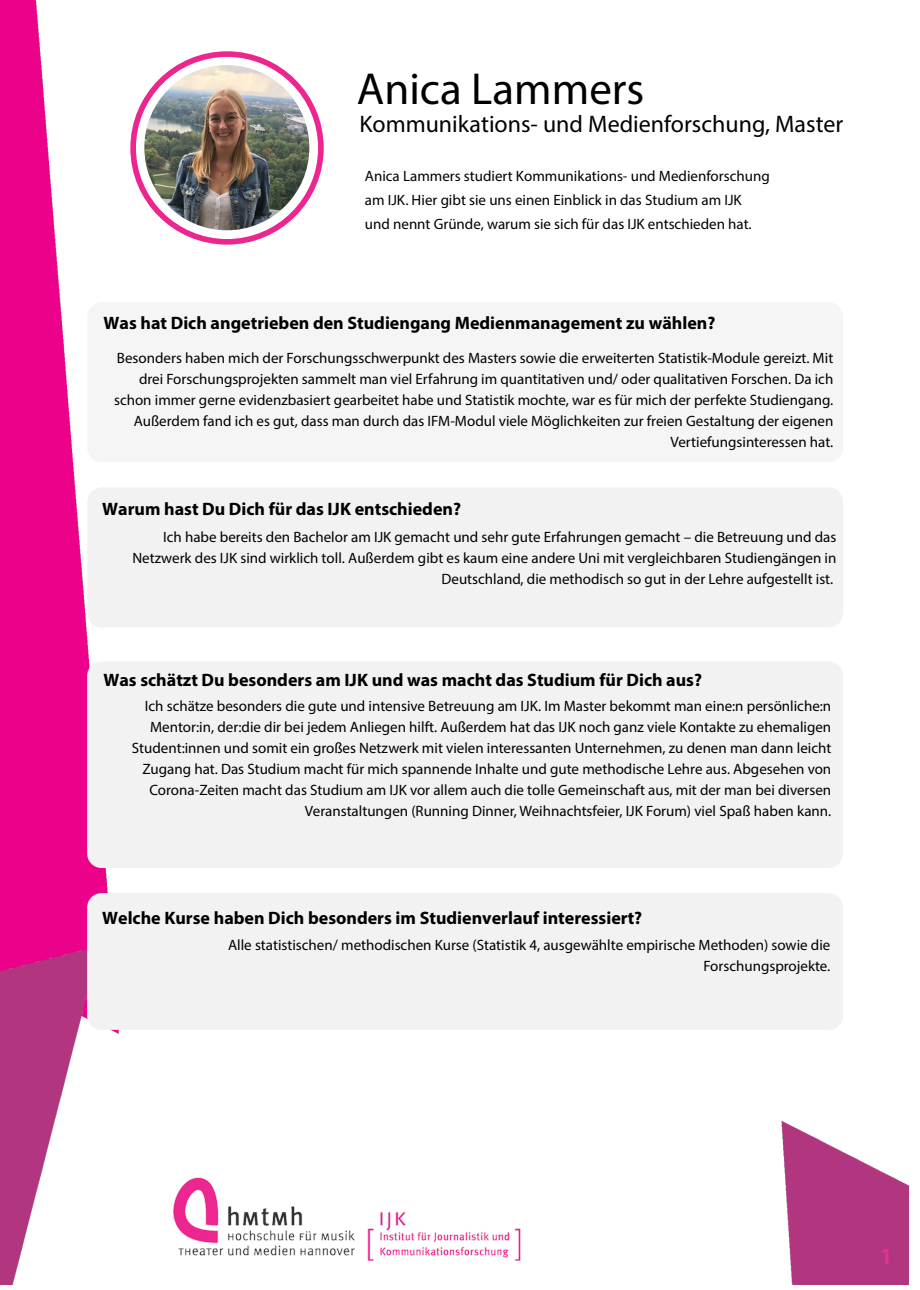
<style>
.page{position:relative;width:920px;height:1290px;background:#fff}
.page>*{position:absolute;margin:0;border:0;box-sizing:border-box;transform-origin:0 0}
.t1{font:45px "Myriad Pro";color:#000}
.t2{font:24px "Myriad Pro";color:#020202}
.t3{font:700 23.1px "Myriad Pro";color:#dd348e}
.t4{font:700 18px "Myriad Pro";color:#000}
.t5{font:15px/21px "Myriad Pro";color:#000;text-align:right}
</style>
<div class="page">
<img style="left:0;top:0;width:908px;height:1285px">
<div style="left:87px;top:302px;width:756px;height:160px;background:#f5f5f5;border-radius:14px"></div>
<div style="left:87px;top:487px;width:756px;height:140px;background:#f2f2f2;border-radius:14px"></div>
<div style="left:87px;top:661px;width:756px;height:207px;background:#f2f2f2;border-radius:14px"></div>
<div style="left:87px;top:893px;width:756px;height:137px;background:#f2f2f2;border-radius:14px"></div>
<svg style="left:130px;top:51px;width:194px;height:194px"></svg>
<img style="left:144px;top:65px;width:165px;height:146px">
<img style="left:144px;top:65px;width:165px;height:165px;border-radius:50%">
<img style="left:174px;top:1178px;width:347px;height:83px">
<h1 class="t1" style="left:357px;top:71px;width:289px">Anica Lammers</h1>
<h2 class="t2" style="left:359px;top:114px;width:485px">Kommunikations- und Medienforschung, Master</h2>
<p class="t5" style="left:365px;top:166px;width:406px;line-height:23.9px;text-align:left">Anica Lammers studiert Kommunikations- und Medienforschung am IJK. Hier gibt sie uns einen Einblick in das Studium am IJK und nennt Gründe, warum sie sich für das IJK entschieden hat.</p>
<p class="t4" style="left:104px;top:315px;width:613px">Was hat Dich angetrieben den Studiengang Medienmanagement zu wählen?</p>
<p class="t5" style="left:114px;top:349px;width:721px">Besonders haben mich der Forschungsschwerpunkt des Masters sowie die erweiterten Statistik-Module gereizt. Mit drei Forschungsprojekten sammelt man viel Erfahrung im quantitativen und/ oder qualitativen Forschen. Da ich schon immer gerne evidenzbasiert gearbeitet habe und Statistik mochte, war es für mich der perfekte Studiengang.<br>Außerdem fand ich es gut, dass man durch das IFM-Modul viele Möglichkeiten zur freien Gestaltung der eigenen Vertiefungsinteressen hat.</p>
<p class="t4" style="left:102px;top:502px;width:360px">Warum hast Du Dich für das IJK entschieden?</p>
<p class="t5" style="left:132px;top:528px;width:705px">Ich habe bereits den Bachelor am IJK gemacht und sehr gute Erfahrungen gemacht – die Betreuung und das<br>Netzwerk des IJK sind wirklich toll. Außerdem gibt es kaum eine andere Uni mit vergleichbaren Studiengängen in<br>Deutschland, die methodisch so gut in der Lehre aufgestellt ist.</p>
<p class="t4" style="left:103px;top:673px;width:600px">Was schätzt Du besonders am IJK und was macht das Studium für Dich aus?</p>
<p class="t5" style="left:132px;top:697px;width:701px">Ich schätze besonders die gute und intensive Betreuung am IJK. Im Master bekommt man eine:n persönliche:n Mentor:in, der:die dir bei jedem Anliegen hilft. Außerdem hat das IJK noch ganz viele Kontakte zu ehemaligen Student:innen und somit ein großes Netzwerk mit vielen interessanten Unternehmen, zu denen man dann leicht Zugang hat. Das Studium macht für mich spannende Inhalte und gute methodische Lehre aus. Abgesehen von Corona-Zeiten macht das Studium am IJK vor allem auch die tolle Gemeinschaft aus, mit der man bei diversen Veranstaltungen (Running Dinner, Weihnachtsfeier, IJK Forum) viel Spaß haben kann.</p>
<p class="t4" style="left:102px;top:911px;width:542px">Welche Kurse haben Dich besonders im Studienverlauf interessiert?</p>
<p class="t5" style="left:228px;top:936px;width:604px">Alle statistischen/ methodischen Kurse (Statistik 4, ausgewählte empirische Methoden) sowie die<br>Forschungsprojekte.</p>
<h3 class="t3" style="left:880px;top:1246px;width:14px">1</h3>
</div>
